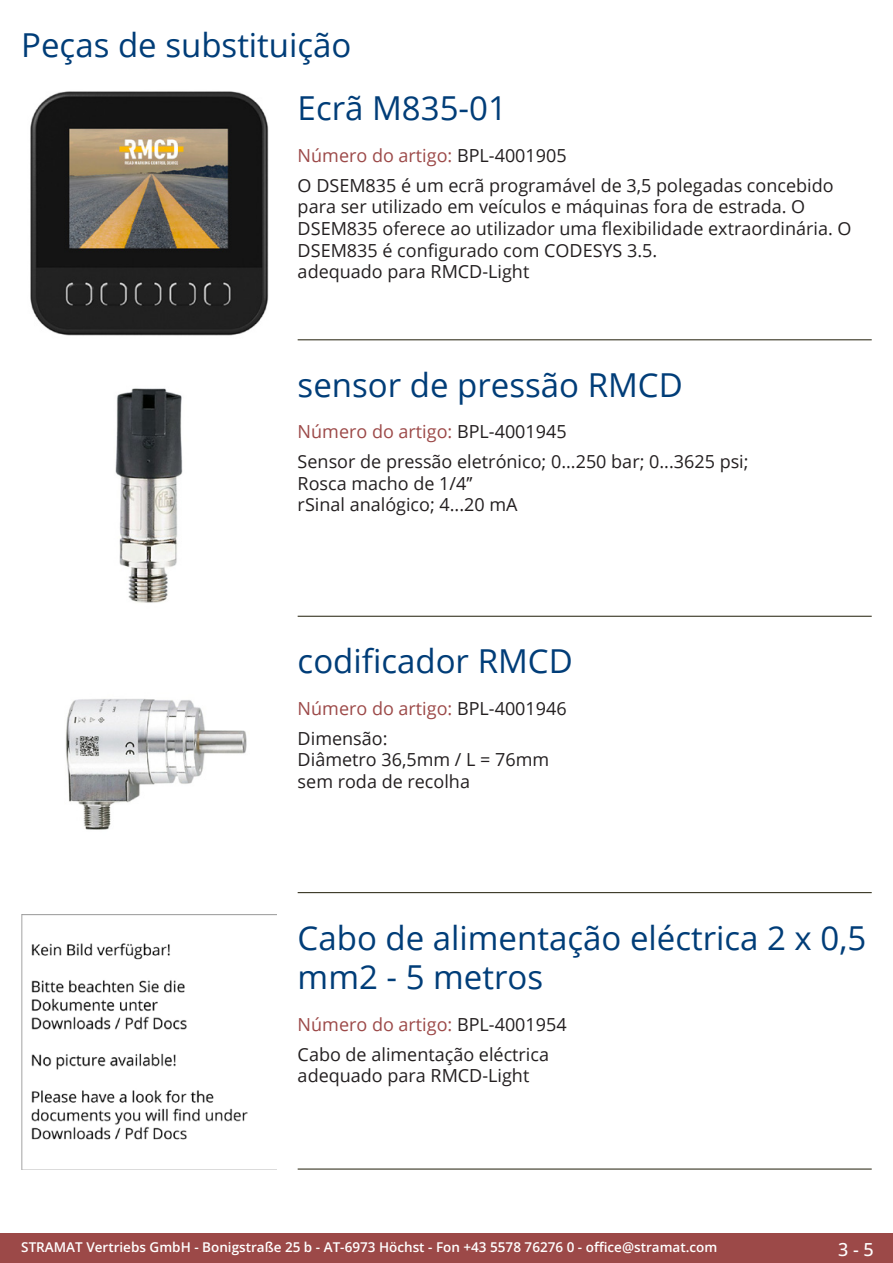
<style>
.page{position:relative;width:893px;height:1263px;background:#fff}
.page>*{position:absolute;margin:0;border:0;box-sizing:border-box;transform-origin:0 0}
.Produkttitel{font:33px/39.6px "Open Sans";color:#003d78}
.RastTitel{font:33px "Open Sans";color:#003d78}
.Beschreibung_Text{font:18px/21.6px "Open Sans";color:#231f20}
.TechDaten_Überschrif{font:18px "Open Sans";color:#9c4948}
.t1{font:500 18px "Open Sans";color:#fff}
.t2{font:600 13.5px "Open Sans";color:#fff}
.s1{color:#231f20}
</style>
<div class="page">
<div style="left:0;top:1233px;width:893px;height:30px;background:#9c4948"></div>
<hr style="left:298px;top:340px;width:574px;height:1px;background:#201d08">
<hr style="left:298px;top:616px;width:574px;height:1px;background:#201d08">
<hr style="left:298px;top:892px;width:574px;height:1px;background:#201d08">
<hr style="left:298px;top:1169px;width:574px;height:1px;background:#201d08">
<img style="left:30px;top:91px;width:239px;height:245px">
<img style="left:115px;top:388px;width:68px;height:215px">
<img style="left:65px;top:699px;width:182px;height:131px">
<img style="left:21px;top:914px;width:255px;height:255px">
<p class="RastTitel" style="left:21px;top:22px;width:332px">Peças de substituição</p>
<p class="Produkttitel" style="left:298px;top:88px;width:211px">Ecrã M835-01</p>
<p class="TechDaten_Überschrif" style="left:298px;top:143px;width:271px">Número do artigo: <span class="s1">BPL-4001905</span></p>
<p class="Beschreibung_Text" style="left:298px;top:174px;width:555px">O DSEM835 é um ecrã programável de 3,5 polegadas concebido para ser utilizado em veículos e máquinas fora de estrada. O DSEM835 oferece ao utilizador uma flexibilidade extraordinária. O DSEM835 é configurado com CODESYS 3.5.<br>adequado para RMCD-Light</p>
<p class="Produkttitel" style="left:298px;top:364px;width:387px">sensor de pressão RMCD</p>
<p class="TechDaten_Überschrif" style="left:298px;top:420px;width:271px">Número do artigo: <span class="s1">BPL-4001945</span></p>
<p class="Beschreibung_Text" style="left:298px;top:450px;width:452px">Sensor de pressão eletrónico; 0...250 bar; 0...3625 psi;<br>Rosca macho de 1/4’’<br>rSinal analógico; 4...20 mA</p>
<p class="Produkttitel" style="left:298px;top:640px;width:277px">codificador RMCD</p>
<p class="TechDaten_Überschrif" style="left:298px;top:696px;width:271px">Número do artigo: <span class="s1">BPL-4001946</span></p>
<p class="Beschreibung_Text" style="left:298px;top:727px;width:253px">Dimensão:<br>Diâmetro 36,5mm / L = 76mm sem roda de recolha</p>
<p class="Produkttitel" style="left:298px;top:917px;width:570px">Cabo de alimentação eléctrica 2 x 0,5 mm2 - 5 metros</p>
<p class="TechDaten_Überschrif" style="left:298px;top:1012px;width:271px">Número do artigo: <span class="s1">BPL-4001954</span></p>
<p class="Beschreibung_Text" style="left:298px;top:1043px;width:253px">Cabo de alimentação eléctrica adequado para RMCD-Light</p>
<p class="t2" style="left:21px;top:1238px;width:698px">STRAMAT Vertriebs GmbH - Bonigstraße 25 b - AT-6973 Höchst - Fon +43 5578 76276 0 - office@stramat.com</p>
<p class="t1" style="left:838px;top:1237px;width:37px">3 - 5</p>
</div>
